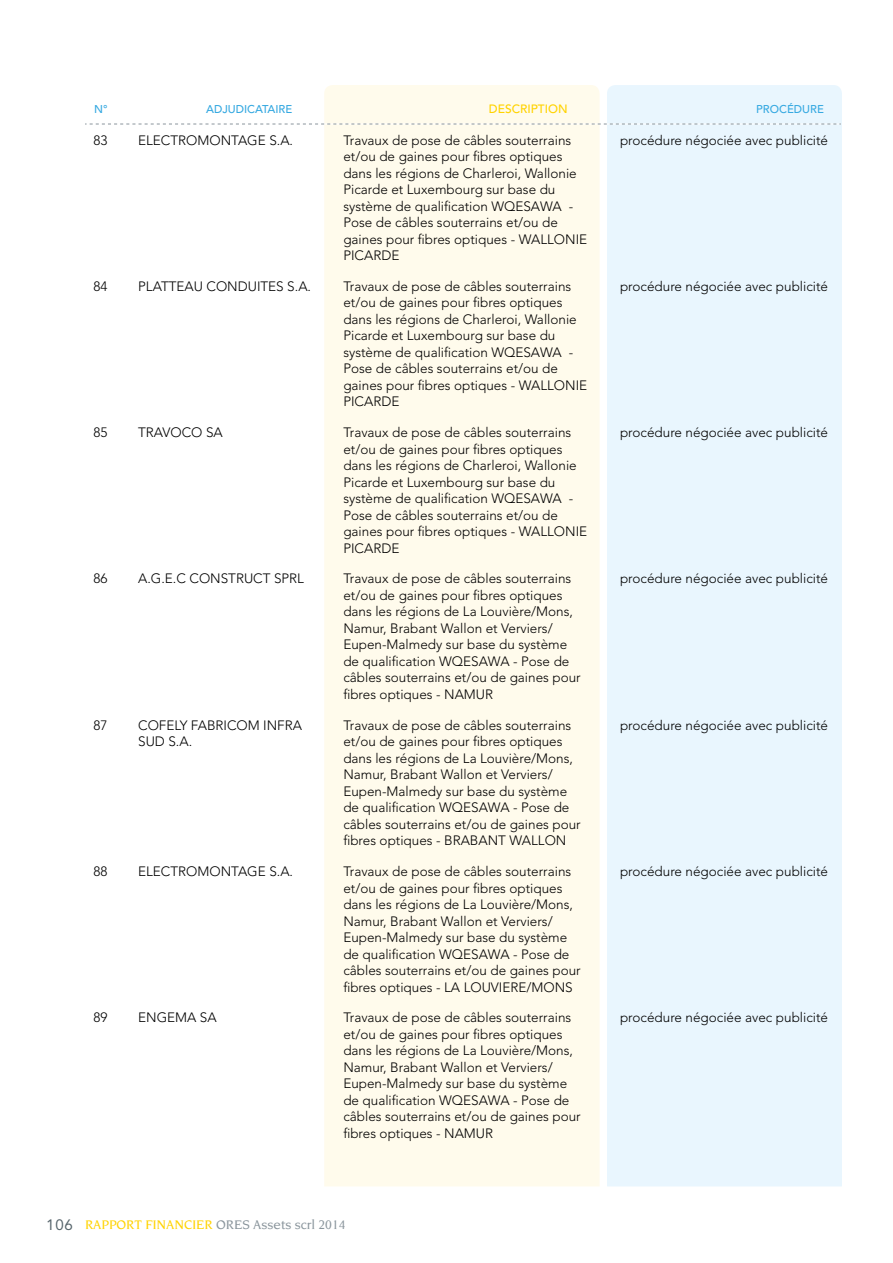
<style>
.page{position:relative;width:893px;height:1263px;background:#fff}
.page>*{position:absolute;margin:0;border:0;box-sizing:border-box;transform-origin:0 0}
.t1{font:300 13.5px/16.5px "Avenir LT";color:#000}
.t2{font:500 13.5px "Novarese LT";color:#8a959c}
.t3{font:500 12px "Avenir LT";color:#ffd300}
.t4{font:500 11.25px "Avenir LT";color:#36a9e1}
.s1{font-family:"Avenir LT";font-weight:400;font-size:15px;color:#58666d}
.s2{color:#ffd300}
</style>
<div class="page">
<div style="left:607px;top:85px;width:235px;height:1101px;background:#e9f6fe"></div>
<div style="left:324px;top:85px;width:276px;height:1101px;background:#fffbec"></div>
<svg style="left:85px;top:124px;width:756px;height:1px"></svg>
<p class="t4" style="left:94px;top:103px;width:15px">N°</p>
<p class="t4" style="left:206px;top:103px;width:88px">ADJUDICATAIRE</p>
<p class="t3" style="left:489px;top:102px;width:80px">DESCRIPTION</p>
<p class="t4" style="left:756px;top:103px;width:69px">PROCÉDURE</p>
<p class="t1" style="left:94px;top:132px;width:16px">83</p>
<p class="t1" style="left:138px;top:132px;width:154px">ELECTROMONTAGE S.A.</p>
<p class="t1" style="left:343px;top:132px;width:245px">Travaux de pose de câbles souterrains et/ou de gaines pour fibres optiques dans les régions de Charleroi, Wallonie Picarde et Luxembourg sur base du système de qualification WQESAWA - Pose de câbles souterrains et/ou de gaines pour fibres optiques - WALLONIE PICARDE</p>
<p class="t1" style="left:620px;top:132px;width:210px">procédure négociée avec publicité</p>
<p class="t1" style="left:94px;top:278px;width:16px">84</p>
<p class="t1" style="left:138px;top:278px;width:172px">PLATTEAU CONDUITES S.A.</p>
<p class="t1" style="left:343px;top:278px;width:245px">Travaux de pose de câbles souterrains et/ou de gaines pour fibres optiques dans les régions de Charleroi, Wallonie Picarde et Luxembourg sur base du système de qualification WQESAWA - Pose de câbles souterrains et/ou de gaines pour fibres optiques - WALLONIE PICARDE</p>
<p class="t1" style="left:620px;top:278px;width:210px">procédure négociée avec publicité</p>
<p class="t1" style="left:94px;top:424px;width:16px">85</p>
<p class="t1" style="left:138px;top:424px;width:86px">TRAVOCO SA</p>
<p class="t1" style="left:343px;top:424px;width:245px">Travaux de pose de câbles souterrains et/ou de gaines pour fibres optiques dans les régions de Charleroi, Wallonie Picarde et Luxembourg sur base du système de qualification WQESAWA - Pose de câbles souterrains et/ou de gaines pour fibres optiques - WALLONIE PICARDE</p>
<p class="t1" style="left:620px;top:424px;width:210px">procédure négociée avec publicité</p>
<p class="t1" style="left:94px;top:571px;width:16px">86</p>
<p class="t1" style="left:138px;top:571px;width:167px">A.G. E.C CONSTRUCT SPRL</p>
<p class="t1" style="left:343px;top:571px;width:239px">Travaux de pose de câbles souterrains et/ou de gaines pour fibres optiques dans les régions de La Louvière/Mons, Namur, Brabant Wallon et Verviers/ Eupen-Malmedy sur base du système de qualification WQESAWA - Pose de câbles souterrains et/ou de gaines pour fibres optiques - NAMUR</p>
<p class="t1" style="left:620px;top:571px;width:210px">procédure négociée avec publicité</p>
<p class="t1" style="left:94px;top:717px;width:16px">87</p>
<p class="t1" style="left:138px;top:717px;width:165px">COFELY FABRICOM INFRA<br>SUD S.A.</p>
<p class="t1" style="left:343px;top:717px;width:239px">Travaux de pose de câbles souterrains et/ou de gaines pour fibres optiques dans les régions de La Louvière/Mons, Namur, Brabant Wallon et Verviers/ Eupen-Malmedy sur base du système de qualification WQESAWA - Pose de câbles souterrains et/ou de gaines pour fibres optiques - BRABANT WALLON</p>
<p class="t1" style="left:620px;top:717px;width:210px">procédure négociée avec publicité</p>
<p class="t1" style="left:94px;top:863px;width:16px">88</p>
<p class="t1" style="left:138px;top:863px;width:154px">ELECTROMONTAGE S.A.</p>
<p class="t1" style="left:343px;top:863px;width:239px">Travaux de pose de câbles souterrains et/ou de gaines pour fibres optiques dans les régions de La Louvière/Mons, Namur, Brabant Wallon et Verviers/ Eupen-Malmedy sur base du système de qualification WQESAWA - Pose de câbles souterrains et/ou de gaines pour fibres optiques - LA LOUVIERE/MONS</p>
<p class="t1" style="left:620px;top:863px;width:210px">procédure négociée avec publicité</p>
<p class="t1" style="left:94px;top:1009px;width:16px">89</p>
<p class="t1" style="left:138px;top:1009px;width:80px">ENGEMA SA</p>
<p class="t1" style="left:343px;top:1009px;width:239px">Travaux de pose de câbles souterrains et/ou de gaines pour fibres optiques dans les régions de La Louvière/Mons, Namur, Brabant Wallon et Verviers/ Eupen-Malmedy sur base du système de qualification WQESAWA - Pose de câbles souterrains et/ou de gaines pour fibres optiques - NAMUR</p>
<p class="t1" style="left:620px;top:1009px;width:210px">procédure négociée avec publicité</p>
<p class="t2" style="left:46px;top:1217px;width:301px"><span class="s1">106</span> <span class="s2">RAPPORT FINANCIER</span> ORES Assets scrl 2014</p>
</div>
